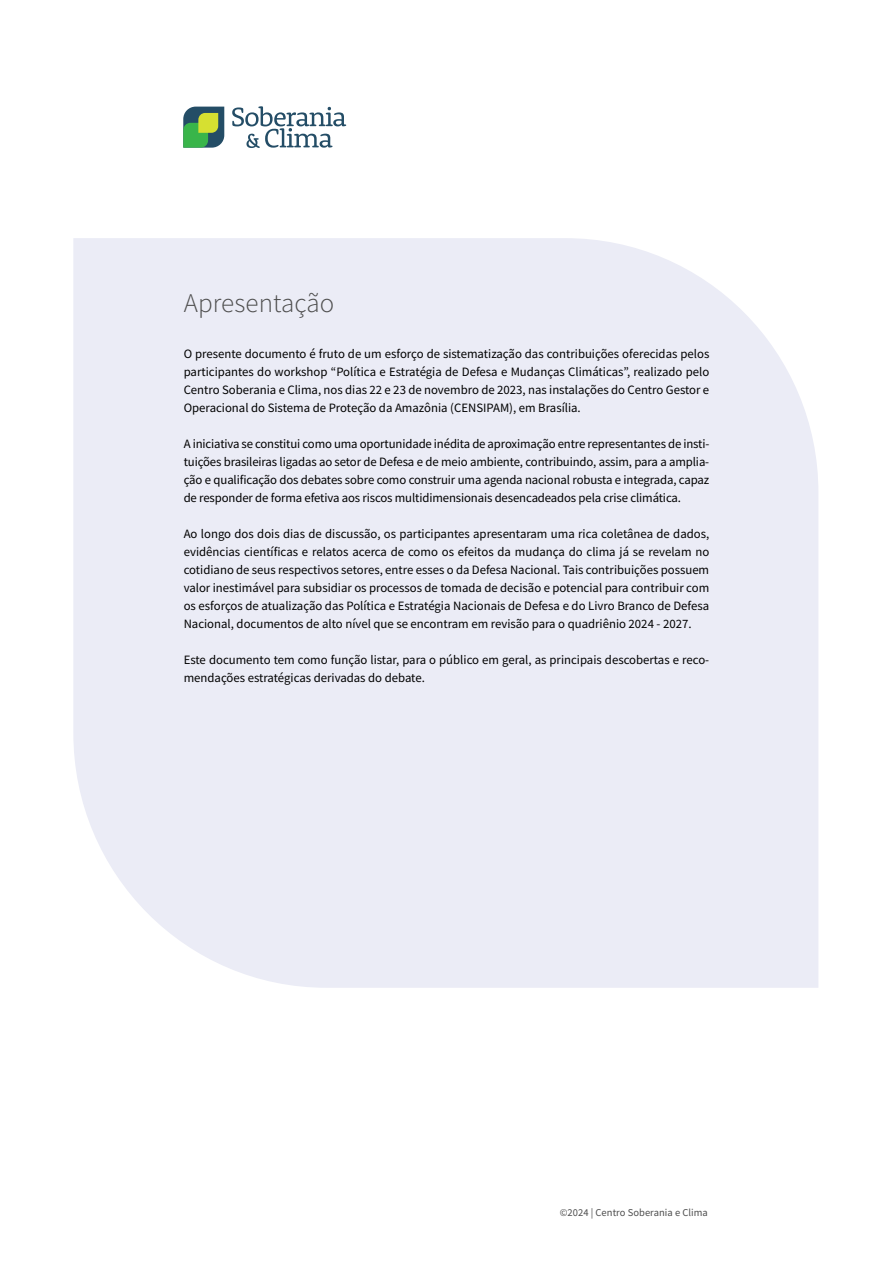
<style>
.page{position:relative;width:893px;height:1263px;background:#fff}
.page>*{position:absolute;margin:0;border:0;box-sizing:border-box;transform-origin:0 0}
.t1{font:300 27px "Source Sans Pro";letter-spacing:.005em;color:#4d4d4d}
.t2{font:12.75px/18px "Source Sans Pro";color:#000;text-align:justify}
.t3{font:10.5px "Source Sans Pro";letter-spacing:.005em;color:#4d4d4d}
</style>
<div class="page">
<div style="left:73px;top:238px;width:745px;height:750px;background:#ebecf6"></div>
<svg style="left:183px;top:107px;width:41px;height:41px;background:#5b9458"></svg>
<svg style="left:232px;top:106px;width:114px;height:42px"></svg>
<h1 class="t1" style="left:184px;top:286px;width:152px">Apresentação</h1>
<p class="t2" style="left:184px;top:345px;width:527px">O presente documento é fruto de um esforço de sistematização das contribuições oferecidas pelos participantes do workshop “Política e Estratégia de Defesa e Mudanças Climáticas”, realizado pelo Centro Soberania e Clima, nos dias 22 e 23 de novembro de 2023, nas instalações do Centro Gestor e Operacional do Sistema de Proteção da Amazônia (CENSIPAM), em Brasília.</p>
<p class="t2" style="left:184px;top:435px;width:527px">A iniciativa se constitui como uma oportunidade inédita de aproximação entre representantes de insti&shy;tuições brasileiras ligadas ao setor de Defesa e de meio ambiente, contribuindo, assim, para a amplia&shy;ção e qualificação dos debates sobre como construir uma agenda nacional robusta e integrada, capaz de responder de forma efetiva aos riscos multidimensionais desencadeados pela crise climática.</p>
<p class="t2" style="left:184px;top:525px;width:527px">Ao longo dos dois dias de discussão, os participantes apresentaram uma rica coletânea de dados, evidências científicas e relatos acerca de como os efeitos da mudança do clima já se revelam no cotidiano de seus respectivos setores, entre esses o da Defesa Nacional. Tais contribuições possuem valor inestimável para subsidiar os processos de tomada de decisão e potencial para contribuir com os esforços de atualização das Política e Estratégia Nacionais de Defesa e do Livro Branco de Defesa Nacional, documentos de alto nível que se encontram em revisão para o quadriênio 2024 - 2027.</p>
<p class="t2" style="left:184px;top:651px;width:527px">Este documento tem como função listar, para o público em geral, as principais descobertas e reco&shy;mendações estratégicas derivadas do debate.</p>
<p class="t3" style="left:560px;top:1205px;width:150px">©2024 | Centro Soberania e Clima</p>
</div>
